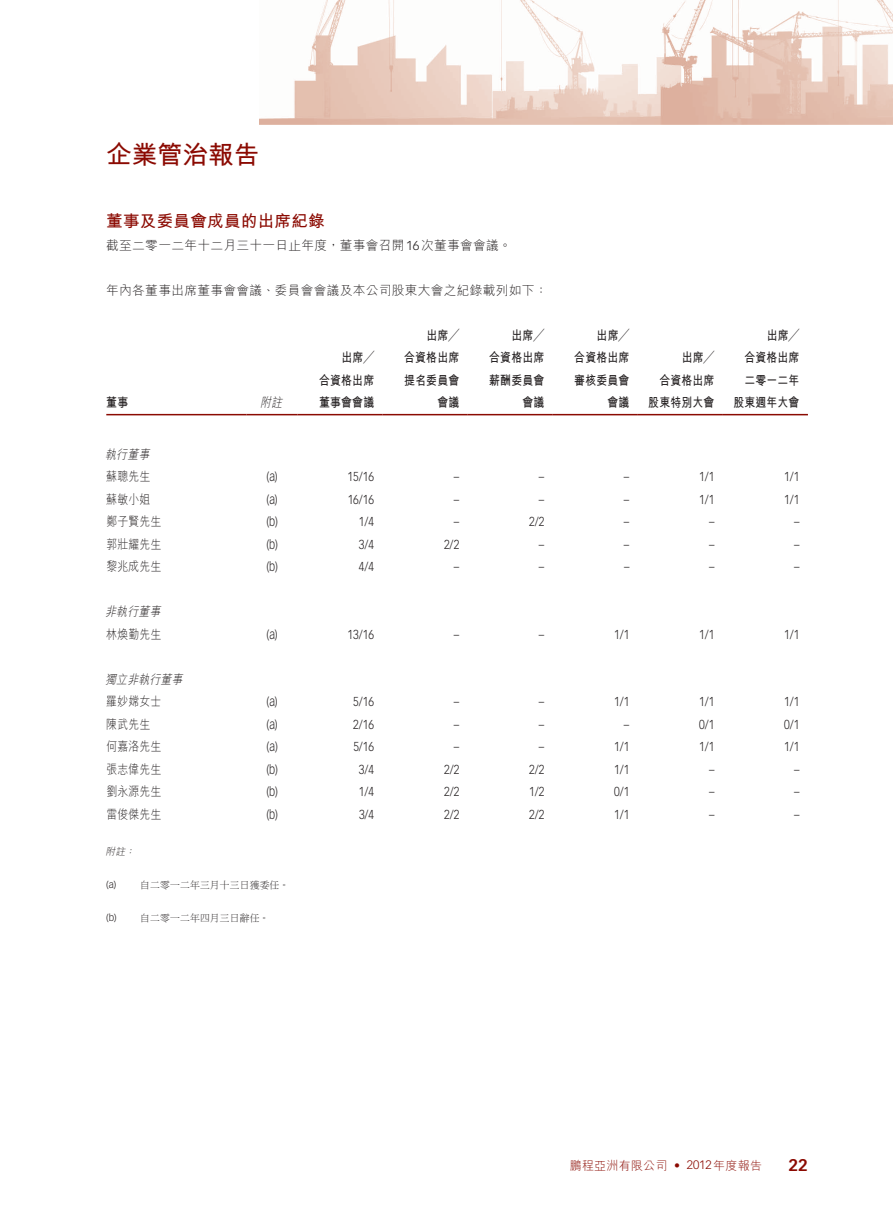
<style>
.page{position:relative;width:893px;height:1212px;background:#fff}
.page>*{position:absolute;margin:0;border:0;box-sizing:border-box;transform-origin:0 0}
.t1{font:700 25.5px "M Hei HK";color:#8b0a02}
.t2{font:700 16.5px "M Hei HK";letter-spacing:.02em;color:#8b0a02}
.t3{font:700 16.5px "Vectora LT Std";color:#8b0a02}
.t4{font:300 12.75px "Vectora LT Std";color:#231f20;scale:.85 1}
.t5{font:700 12.75px/22.5px "M Hei HK";letter-spacing:.02em;color:#231f20;text-align:right;scale:.85 1}
.t6{font:300 12.75px "M Hei HK";letter-spacing:.02em;color:#231f20}
.t7{font:300 12.75px "M Hei HK";letter-spacing:.02em;color:#231f20;scale:.85 1}
.t8{font:italic 300 12.75px "M Hei HK";color:#231f20;scale:.85 1}
.t9{font:300 12px "M Hei HK";letter-spacing:.02em;color:#8b0a02}
.t10{font:9.75px "P Ming Li U";letter-spacing:.02em;color:#231f20}
.t11{font:300 9.75px "Vectora LT Std";color:#231f20}
.t12{font:italic 300 9.75px "M Hei HK";color:#231f20}
.s1{font-family:"Vectora LT Std"}
</style>
<div class="page">
<img style="left:259px;top:0;width:634px;height:124px">
<hr style="left:106px;top:414px;width:141px;height:1px;background:#8b0a02">
<hr style="left:247px;top:414px;width:51px;height:1px;background:#8b0a02">
<hr style="left:298px;top:414px;width:85px;height:1px;background:#8b0a02">
<hr style="left:383px;top:414px;width:85px;height:1px;background:#8b0a02">
<hr style="left:468px;top:414px;width:85px;height:1px;background:#8b0a02">
<hr style="left:553px;top:414px;width:85px;height:1px;background:#8b0a02">
<hr style="left:638px;top:414px;width:85px;height:1px;background:#8b0a02">
<hr style="left:723px;top:414px;width:85px;height:1px;background:#8b0a02">
<h1 class="t1" style="left:106px;top:136px;width:154px">企業管治報告</h1>
<p class="t2" style="left:106px;top:209px;width:220px">董事及委員會成員的出席紀錄</p>
<p class="t6" style="left:106px;top:239px;width:407px">截至二零一二年十二月三十一日止年度，董事會召開<span class="s1">16</span>次董事會會議。</p>
<p class="t6" style="left:106px;top:284px;width:443px">年內各董事出席董事會會議、委員會會議及本公司股東大會之紀錄載列如下：</p>
<p class="t5" style="left:106px;top:390px;width:27px">董事</p>
<p class="t8" style="left:260px;top:396px;width:30px">附註</p>
<p class="t5" style="left:319px;top:345px;width:66px;text-align:justify;text-indent:22px">出席╱合資格出席董事會會議</p>
<p class="t5" style="left:404px;top:323px;width:66px">出席╱<br>合資格出席提名委員會會議</p>
<p class="t5" style="left:489px;top:323px;width:66px">出席╱<br>合資格出席薪酬委員會會議</p>
<p class="t5" style="left:574px;top:323px;width:66px">出席╱<br>合資格出席審核委員會會議</p>
<p class="t5" style="left:648px;top:345px;width:79px">出席╱<br>合資格出席股東特別大會</p>
<p class="t5" style="left:733px;top:323px;width:79px">出席╱<br>合資格出席二零一二年股東週年大會</p>
<p class="t8" style="left:105px;top:448px;width:56px">執行董事</p>
<p class="t7" style="left:106px;top:470px;width:53px">蘇聰先生</p>
<p class="t4" style="left:266px;top:469px;width:15px">(a(</p>
<p class="t4" style="left:348px;top:469px;width:33px">15/16</p>
<p class="t4" style="left:454px;top:469px;width:8px">–</p>
<p class="t4" style="left:539px;top:469px;width:8px">–</p>
<p class="t4" style="left:624px;top:469px;width:8px">–</p>
<p class="t4" style="left:699px;top:469px;width:19px">1/1</p>
<p class="t4" style="left:784px;top:469px;width:19px">1/1</p>
<p class="t7" style="left:106px;top:493px;width:53px">蘇敏小姐</p>
<p class="t4" style="left:267px;top:492px;width:15px">(a(</p>
<p class="t4" style="left:348px;top:492px;width:33px">16/16</p>
<p class="t4" style="left:454px;top:492px;width:8px">–</p>
<p class="t4" style="left:539px;top:492px;width:8px">–</p>
<p class="t4" style="left:624px;top:492px;width:8px">–</p>
<p class="t4" style="left:699px;top:492px;width:19px">1/1</p>
<p class="t4" style="left:784px;top:492px;width:19px">1/1</p>
<p class="t7" style="left:106px;top:515px;width:66px">鄭子賢先生</p>
<p class="t4" style="left:266px;top:514px;width:15px">(b(</p>
<p class="t4" style="left:359px;top:514px;width:19px">1/4</p>
<p class="t4" style="left:454px;top:514px;width:8px">–</p>
<p class="t4" style="left:529px;top:514px;width:19px">2/2</p>
<p class="t4" style="left:624px;top:514px;width:8px">–</p>
<p class="t4" style="left:709px;top:514px;width:8px">–</p>
<p class="t4" style="left:794px;top:514px;width:8px">–</p>
<p class="t7" style="left:106px;top:538px;width:66px">郭壯耀先生</p>
<p class="t4" style="left:266px;top:537px;width:15px">(b(</p>
<p class="t4" style="left:359px;top:537px;width:19px">3/4</p>
<p class="t4" style="left:444px;top:537px;width:19px">2/2</p>
<p class="t4" style="left:539px;top:537px;width:8px">–</p>
<p class="t4" style="left:624px;top:537px;width:8px">–</p>
<p class="t4" style="left:709px;top:537px;width:8px">–</p>
<p class="t4" style="left:794px;top:537px;width:8px">–</p>
<p class="t7" style="left:106px;top:560px;width:66px">黎兆成先生</p>
<p class="t8" style="left:105px;top:605px;width:69px">非執行董事</p>
<p class="t4" style="left:266px;top:559px;width:15px">(b(</p>
<p class="t4" style="left:359px;top:559px;width:19px">4/4</p>
<p class="t4" style="left:454px;top:559px;width:8px">–</p>
<p class="t4" style="left:539px;top:559px;width:8px">–</p>
<p class="t4" style="left:624px;top:559px;width:8px">–</p>
<p class="t4" style="left:709px;top:559px;width:8px">–</p>
<p class="t4" style="left:794px;top:559px;width:8px">–</p>
<p class="t7" style="left:106px;top:628px;width:66px">林煥勤先生</p>
<p class="t8" style="left:105px;top:673px;width:95px">獨立非執行董事</p>
<p class="t4" style="left:266px;top:627px;width:15px">(a(</p>
<p class="t4" style="left:348px;top:627px;width:33px">13/16</p>
<p class="t4" style="left:454px;top:627px;width:8px">–</p>
<p class="t4" style="left:539px;top:627px;width:8px">–</p>
<p class="t4" style="left:614px;top:627px;width:19px">1/1</p>
<p class="t4" style="left:699px;top:627px;width:19px">1/1</p>
<p class="t4" style="left:784px;top:627px;width:19px">1/1</p>
<p class="t7" style="left:106px;top:695px;width:66px">羅妙嫦女士</p>
<p class="t4" style="left:266px;top:694px;width:15px">(a(</p>
<p class="t4" style="left:353px;top:694px;width:26px">5/16</p>
<p class="t4" style="left:454px;top:694px;width:8px">–</p>
<p class="t4" style="left:539px;top:694px;width:8px">–</p>
<p class="t4" style="left:614px;top:694px;width:19px">1/1</p>
<p class="t4" style="left:699px;top:694px;width:19px">1/1</p>
<p class="t4" style="left:784px;top:694px;width:19px">1/1</p>
<p class="t7" style="left:106px;top:718px;width:53px">陳武先生</p>
<p class="t4" style="left:267px;top:717px;width:15px">(a(</p>
<p class="t4" style="left:353px;top:717px;width:26px">2/16</p>
<p class="t4" style="left:454px;top:717px;width:8px">–</p>
<p class="t4" style="left:539px;top:717px;width:8px">–</p>
<p class="t4" style="left:624px;top:717px;width:8px">–</p>
<p class="t4" style="left:699px;top:717px;width:19px">0/1</p>
<p class="t4" style="left:784px;top:717px;width:19px">0/1</p>
<p class="t7" style="left:106px;top:740px;width:66px">何嘉洛先生</p>
<p class="t4" style="left:267px;top:739px;width:15px">(a(</p>
<p class="t4" style="left:353px;top:739px;width:26px">5/16</p>
<p class="t4" style="left:454px;top:739px;width:8px">–</p>
<p class="t4" style="left:539px;top:739px;width:8px">–</p>
<p class="t4" style="left:614px;top:739px;width:19px">1/1</p>
<p class="t4" style="left:699px;top:739px;width:19px">1/1</p>
<p class="t4" style="left:784px;top:739px;width:19px">1/1</p>
<p class="t7" style="left:106px;top:763px;width:66px">張志偉先生</p>
<p class="t4" style="left:266px;top:762px;width:15px">(b(</p>
<p class="t4" style="left:359px;top:762px;width:19px">3/4</p>
<p class="t4" style="left:444px;top:762px;width:19px">2/2</p>
<p class="t4" style="left:529px;top:762px;width:19px">2/2</p>
<p class="t4" style="left:614px;top:762px;width:19px">1/1</p>
<p class="t4" style="left:709px;top:762px;width:8px">–</p>
<p class="t4" style="left:794px;top:762px;width:8px">–</p>
<p class="t7" style="left:106px;top:785px;width:66px">劉永源先生</p>
<p class="t4" style="left:266px;top:784px;width:15px">(b(</p>
<p class="t4" style="left:359px;top:784px;width:19px">1/4</p>
<p class="t4" style="left:444px;top:784px;width:19px">2/2</p>
<p class="t4" style="left:529px;top:784px;width:19px">1/2</p>
<p class="t4" style="left:614px;top:784px;width:19px">0/1</p>
<p class="t4" style="left:709px;top:784px;width:8px">–</p>
<p class="t4" style="left:794px;top:784px;width:8px">–</p>
<p class="t7" style="left:106px;top:808px;width:66px">雷俊傑先生</p>
<p class="t12" style="left:125px;top:847px;width:13px">：</p>
<p class="t12" style="left:106px;top:847px;width:23px">附註</p>
<p class="t4" style="left:266px;top:807px;width:15px">(b(</p>
<p class="t4" style="left:359px;top:807px;width:19px">3/4</p>
<p class="t4" style="left:444px;top:807px;width:19px">2/2</p>
<p class="t4" style="left:529px;top:807px;width:19px">2/2</p>
<p class="t4" style="left:614px;top:807px;width:19px">1/1</p>
<p class="t4" style="left:709px;top:807px;width:8px">–</p>
<p class="t4" style="left:794px;top:807px;width:8px">–</p>
<p class="t11" style="left:106px;top:879px;width:12px">)a(</p>
<p class="t10" style="left:140px;top:880px;width:150px">自二零一二年三月十三日獲委任。</p>
<p class="t11" style="left:106px;top:912px;width:12px">)b(</p>
<p class="t10" style="left:140px;top:913px;width:130px">自二零一二年四月三日辭任。</p>
<p class="t9" style="left:570px;top:1159px;width:194px">鵬程亞洲有限公司 • <span class="s1">2012</span>年度報告</p>
<p class="t3" style="left:788px;top:1155px;width:21px">22</p>
</div>
